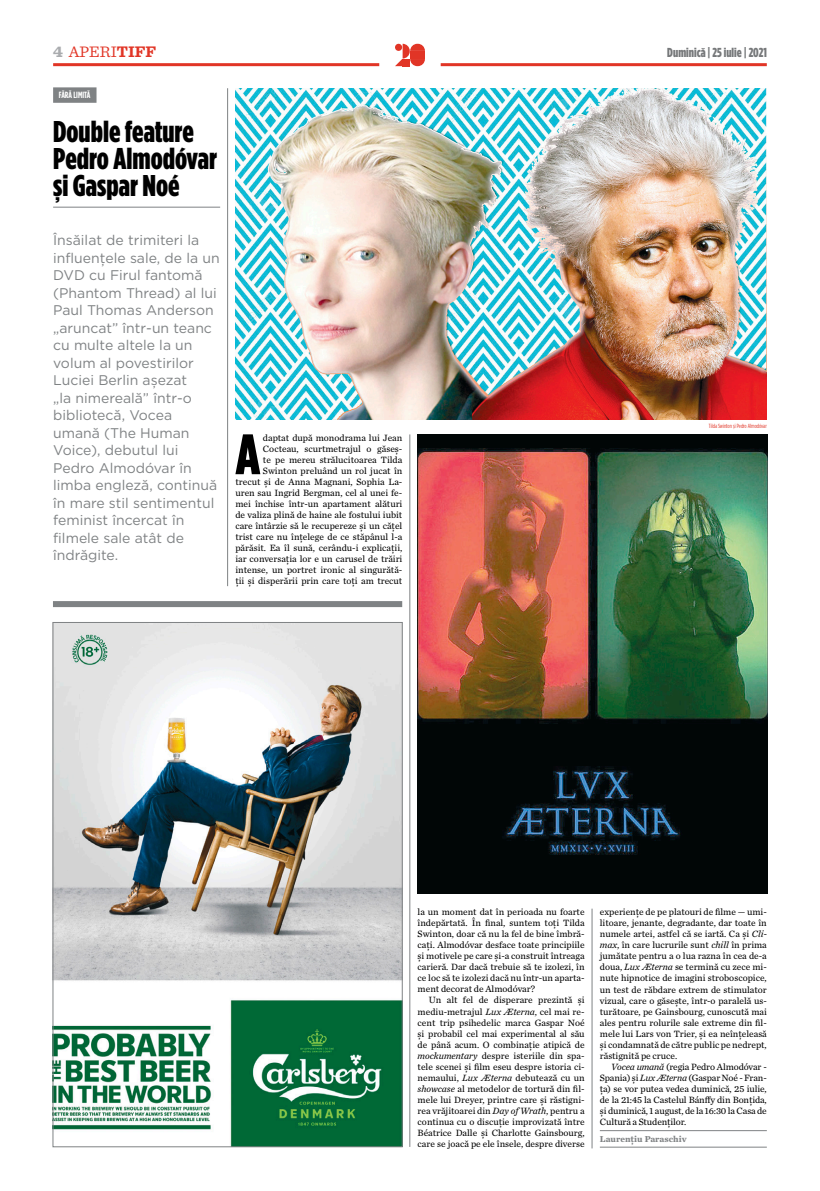
<style>
.page{position:relative;width:820px;height:1191px;background:#fff}
.page>*{position:absolute;margin:0;border:0;box-sizing:border-box;transform-origin:0 0}
.t1{font:900 56.7px "Gotham Condensed";color:#000}
.t2{font:900 30px/27px "Gotham Condensed";color:#000}
.t3{font:16px "Sentinel";color:#e13526}
.t4{font:14px/17.5px "Gotham";color:#7f8284}
.t5{font:900 13px "Gotham Condensed";color:#76787a}
.t6{font:9.5px/11px "Chronicle Text G2";color:#000;text-align:justify}
.t7{font:700 9px "Chronicle Text G2";color:#7f8284}
.t8{font:700 9px "Gotham Condensed";color:#fff}
.t9{font:6px "Gotham Condensed";color:#e13526}
.s1{font-weight:900;color:#a9abae}
.s2{font-weight:700}
.s3{font-style:italic}
</style>
<div class="page">
<hr style="left:53px;top:63px;width:326px;height:3px;background:#e13526">
<hr style="left:440px;top:63px;width:326px;height:3px;background:#e13526">
<svg style="left:395px;top:44px;width:30px;height:22px"></svg>
<img style="left:235px;top:88px;width:531px;height:331px">
<img style="left:55px;top:624px;width:345px;height:520px">
<div style="left:53px;top:601px;width:349px;height:6px;background:#7f8284"></div>
<hr style="left:409px;top:434px;width:1px;height:712px;background:#7f8284">
<hr style="left:227px;top:88px;width:1px;height:498px;background:#7f8284">
<hr style="left:591px;top:908px;width:1px;height:240px;background:#7f8284">
<hr style="left:53px;top:207px;width:167px;height:1px;background:#7f8284">
<hr style="left:599px;top:1130px;width:167px;height:1px;background:#7f8284">
<hr style="left:599px;top:1146px;width:167px;height:1px;background:#7f8284">
<div style="left:53px;top:87px;width:43px;height:16px;background:#7f8284"></div>
<img style="left:417px;top:434px;width:350px;height:460px">
<h3 class="t3" style="left:53px;top:40px;width:105px"><span class="s1">4</span> APERI<span class="s2">TIFF</span></h3>
<h3 class="t5" style="left:667px;top:44px;width:101px">Duminică | 25 iulie | 2021</h3>
<p class="t8" style="left:59px;top:90px;width:33px">FĂRĂ LIMITĂ</p>
<h2 class="t2" style="left:53px;top:117px;width:165px">Double feature<br>Pedro Almodóvar și Gaspar Noé</h2>
<p class="t4" style="left:53px;top:231px;width:168px">Însăilat de trimiteri la influențele sale, de la un<br>DVD cu Firul fantomă (Phantom Thread) al lui<br>Paul Thomas Anderson „aruncat” într-un teanc cu multe altele la un volum al povestirilor<br>Luciei Berlin așezat<br>„la nimereală” într-o bibliotecă, Vocea umană (The Human<br>Voice), debutul lui<br>Pedro Almodóvar în limba engleză, continuă în mare stil sentimentul feminist încercat în filmele sale atât de îndrăgite.</p>
<h1 class="t1" style="left:235px;top:420px;width:26px">A</h1>
<p class="t6" style="left:235px;top:432px;width:168px;text-align:right">daptat după monodrama lui Jean Cocteau, scurtmetrajul o găseș-<br>te pe mereu strălucitoarea Tilda Swinton preluând un rol jucat în<br>trecut și de Anna Magnani, Sophia La&shy;uren sau Ingrid Bergman, cel al unei fe&shy;mei închise într-un apartament alături de valiza plină de haine ale fostului iubit care întârzie să le recupereze și un cățel trist care nu înțelege de ce stăpânul l-a părăsit. Ea îl sună, cerându-i explicații, iar conversația lor e un carusel de trăiri intense, un portret ironic al singurătă&shy;ții și disperării prin care toți am trecut</p>
<p class="t9" style="left:708px;top:423px;width:59px">Tilda Swinton și Pedro Almodóvar</p>
<p class="t6" style="left:417px;top:906px;width:168px">la un moment dat în perioada nu foarte îndepărtată. În final, suntem toți Tilda Swinton, doar că nu la fel de bine îmbră&shy;cați. Almodóvar desface toate principiile și motivele pe care și-a construit întreaga carieră. Dar dacă trebuie să te izolezi, în ce loc să te izolezi dacă nu într-un aparta&shy;ment decorat de Almodóvar?</p>
<p class="t6" style="left:417px;top:994px;width:168px;text-indent:11px">Un alt fel de disperare prezintă și mediu-metrajul <span class="s3">Lux Æterna</span>, cel mai re&shy;cent trip psihedelic marca Gaspar Noé și probabil cel mai experimental al său de până acum. O combinație atipică de <span class="s3">mockumentary</span> despre isteriile din spa&shy;tele scenei și film eseu despre istoria ci&shy;nemaului, <span class="s3">Lux Æterna</span> debutează cu un <span class="s3">showcase</span> al metodelor de tortură din fil&shy;mele lui Dreyer, printre care și răstigni&shy;rea vrăjitoarei din <span class="s3">Day of Wrath</span>, pentru a continua cu o discuție improvizată între Béatrice Dalle și Charlotte Gainsbourg, care se joacă pe ele însele, despre diverse</p>
<p class="t6" style="left:599px;top:906px;width:168px">experiențe de pe platouri de filme — umi&shy;litoare, jenante, degradante, dar toate în numele artei, astfel că se iartă. Ca și <span class="s3">Cli&shy;max</span>, în care lucrurile sunt <span class="s3">chill</span> în prima jumătate pentru a o lua razna în cea de-a doua, <span class="s3">Lux Æterna</span> se termină cu zece mi&shy;nute hipnotice de imagini stroboscopice, un test de răbdare extrem de stimulator vizual, care o găsește, într-o paralelă us&shy;turătoare, pe Gainsbourg, cunoscută mai ales pentru rolurile sale extreme din fil&shy;mele lui Lars von Trier, și ea neînțeleasă și condamnată de către public pe nedrept, răstignită pe cruce.</p>
<p class="t6" style="left:599px;top:1060px;width:168px;text-indent:11px"><span class="s3">Vocea umană</span> (regia Pedro Almodóvar - Spania) și <span class="s3">Lux Æterna</span> (Gaspar Noé - Fran&shy;ța) se vor putea vedea duminică, 25 iulie, de la 21:45 la Castelul Bánffy din Bonțida, și duminică, 1 august, de la 16:30 la Casa de Cultură a Studenților.</p>
<p class="t7" style="left:599px;top:1131px;width:88px">Laurențiu Paraschiv</p>
</div>
